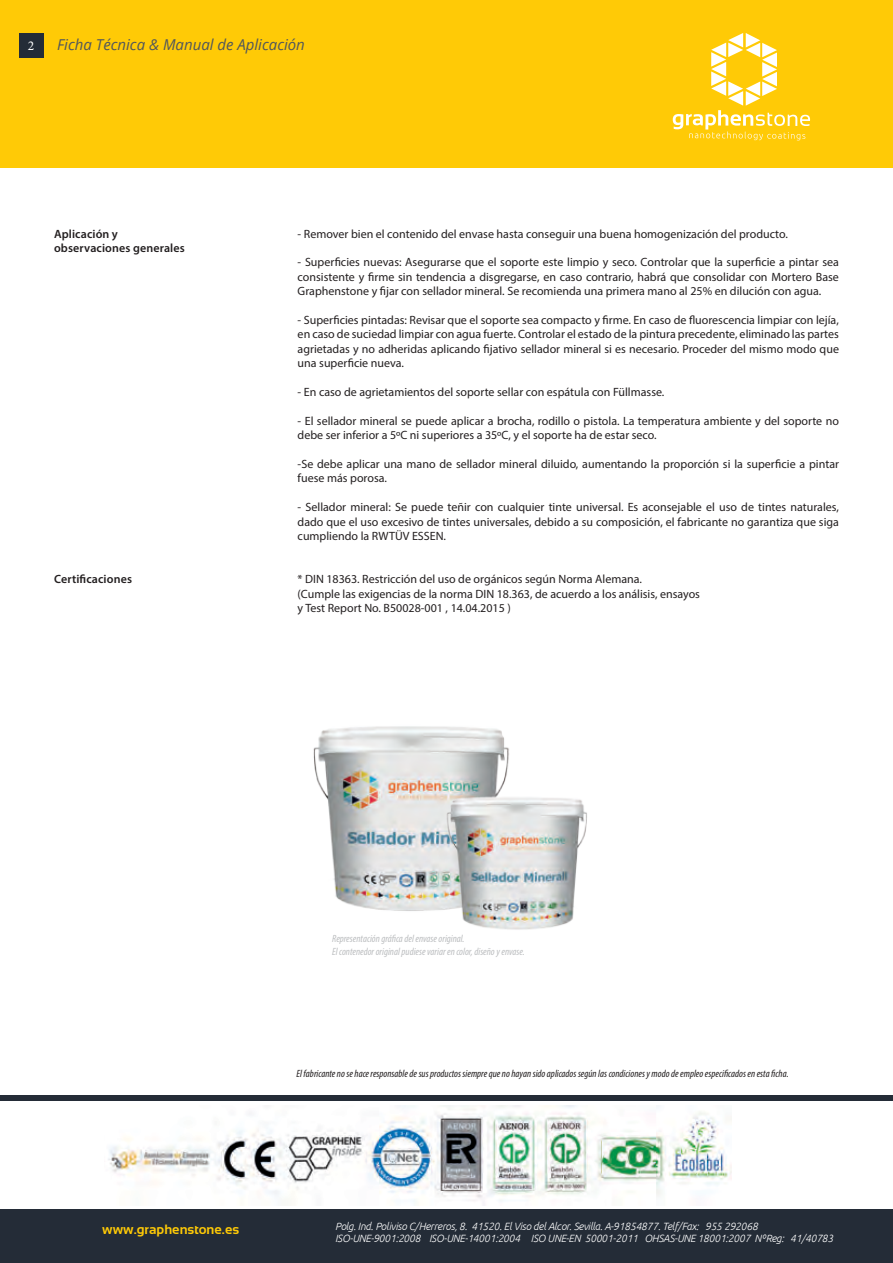
<style>
.page{position:relative;width:893px;height:1263px;background:#fff}
.page>*{position:absolute;margin:0;border:0;box-sizing:border-box;transform-origin:0 0}
.t1{font:italic 15px "Open Sans";color:#50565b}
.t2{font:700 13.5px "Sansation";color:#ffca06}
.t3{font:13.5px "Minion Pro";color:#fff}
.t4{font:12px/14.4px "Myriad Pro";color:#231f20;text-align:justify}
.t5{font:600 12px/14.4px "Myriad Pro";letter-spacing:.01em;color:#231f20}
.t6{font:italic 300 10.5px/12.6px "Ubuntu";letter-spacing:-.02em;color:#fff}
.t7{font:italic condensed 10.5px "Myriad Pro";color:#231f20}
.t8{font:italic condensed 10.5px/12.6px "Myriad Pro";color:#bcbec0}
</style>
<div class="page">
<div style="left:0;top:0;width:893px;height:168px;background:#ffca06"></div>
<div style="left:19px;top:33px;width:24px;height:24px;background:#242c37"></div>
<svg style="left:673px;top:33px;width:137px;height:107px"></svg>
<div style="left:0;top:1095px;width:893px;height:168px;background:#242c37"></div>
<div style="left:0;top:1102px;width:893px;height:107px;background:#fff"></div>
<img style="left:108px;top:1105px;width:624px;height:101px">
<img style="left:313px;top:726px;width:196px;height:185px">
<img style="left:428px;top:779px;width:159px;height:151px">
<p class="t3" style="left:28px;top:37px;width:8px">2</p>
<p class="t1" style="left:57px;top:35px;width:249px">Ficha Técnica &amp; Manual de Aplicación</p>
<p class="t5" style="left:54px;top:226px;width:132px">Aplicación y observaciones generales</p>
<p class="t5" style="left:54px;top:572px;width:80px">Certificaciones</p>
<p class="t4" style="left:298px;top:226px;width:492px">- Remover bien el contenido del envase hasta conseguir una buena homogenización del producto.</p>
<p class="t4" style="left:298px;top:255px;width:543px">- Superficies nuevas: Asegurarse que el soporte este limpio y seco. Controlar que la superficie a pintar sea consistente y firme sin tendencia a disgregarse, en caso contrario, habrá que consolidar con Mortero Base Graphenstone y fijar con sellador mineral. Se recomienda una primera mano al 25% en dilución con agua.</p>
<p class="t4" style="left:298px;top:313px;width:543px">- Superficies pintadas: Revisar que el soporte sea compacto y firme. En caso de fluorescencia limpiar con lejía, en caso de suciedad limpiar con agua fuerte. Controlar el estado de la pintura precedente, eliminado las partes agrietadas y no adheridas aplicando fijativo sellador mineral si es necesario. Proceder del mismo modo que una superficie nueva.</p>
<p class="t4" style="left:298px;top:385px;width:368px">- En caso de agrietamientos del soporte sellar con espátula con Füllmasse.</p>
<p class="t4" style="left:298px;top:413px;width:543px">- El sellador mineral se puede aplicar a brocha, rodillo o pistola. La temperatura ambiente y del soporte no debe ser inferior a 5ºC ni superiores a 35ºC, y el soporte ha de estar seco.</p>
<p class="t4" style="left:298px;top:457px;width:543px">-Se debe aplicar una mano de sellador mineral diluido, aumentando la proporción si la superficie a pintar fuese más porosa.</p>
<p class="t4" style="left:298px;top:500px;width:543px">- Sellador mineral: Se puede teñir con cualquier tinte universal. Es aconsejable el uso de tintes naturales, dado que el uso excesivo de tintes universales, debido a su composición, el fabricante no garantiza que siga cumpliendo la RWTÜV ESSEN.</p>
<p class="t4" style="left:298px;top:572px;width:404px;text-align:left">* DIN 18363. Restricción del uso de orgánicos según Norma Alemana.<br>(Cumple las exigencias de la norma DIN 18.363, de acuerdo a los análisis, ensayos y Test Report No. B50028-001 , 14.04.2015 )</p>
<p class="t2" style="left:102px;top:1221px;width:139px">www.graphenstone.es</p>
<p class="t8" style="left:332px;top:932px;width:194px">Representación gráfica del envase original.<br>El contenedor original pudiese variar en color, diseño y envase.</p>
<p class="t7" style="left:297px;top:1067px;width:494px">El fabricante no se hace responsable de sus productos siempre que no hayan sido aplicados según las condiciones y modo de empleo especificados en esta ficha.</p>
<p class="t6" style="left:335px;top:1219px;width:500px">Polg. Ind. Poliviso C/Herreros, 8. 41520. El Viso del Alcor. Sevilla. A-91854877. Telf/Fax: 955 292068<br>ISO-UNE-9001:2008 ISO-UNE-14001:2004 ISO UNE-EN 50001-2011 OHSAS-UNE 18001:2007 NºReg: 41/40783</p>
</div>
